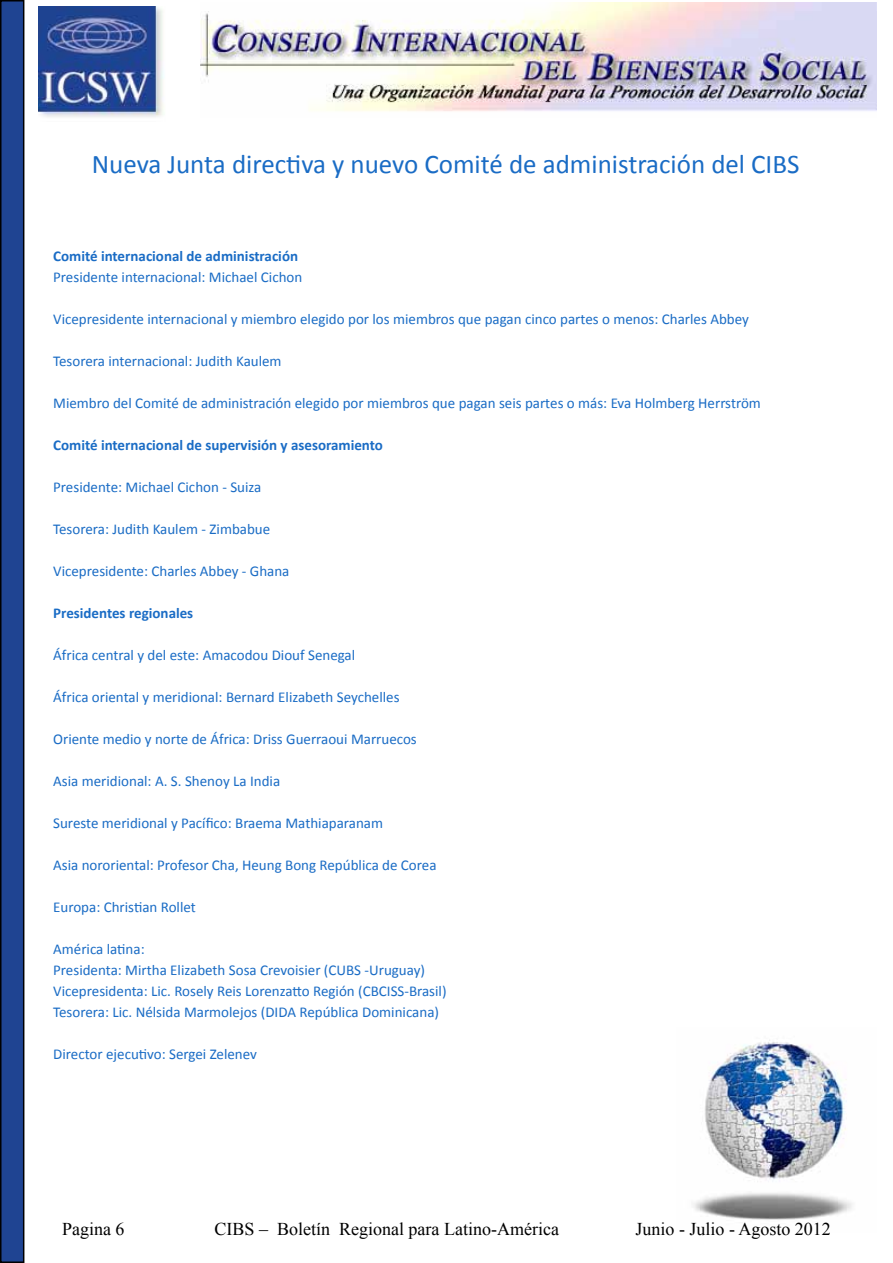
<style>
.page{position:relative;width:893px;height:1263px;background:#fff}
.page>*{position:absolute;margin:0;border:0;box-sizing:border-box;transform-origin:0 0}
.t1{font:27px "Calibri";color:#1a6cc5}
.t2{font:18px "Times New Roman";color:#000}
.t3{font:15px "Calibri";color:#1a6cc5}
.t4{font:700 15px "Calibri";color:#1a6cc5}
</style>
<div class="page">
<img style="left:200px;top:3px;width:676px;height:108px">
<img style="left:39px;top:7px;width:125px;height:110px">
<img style="left:693px;top:1040px;width:159px;height:180px">
<div style="left:1px;top:1px;width:23px;height:1261px;background:#1f4492"></div>
<div style="left:0;top:0;width:24px;height:1263px;border:2px solid #000"></div>
<p class="t1" style="left:92px;top:147px;width:709px">Nueva Junta directiva y nuevo Comité de administración del CIBS</p>
<p class="t4" style="left:53px;top:246px;width:246px">Comité internacional de administración</p>
<p class="t3" style="left:53px;top:267px;width:251px">Presidente internacional: Michael Cichon</p>
<p class="t3" style="left:53px;top:309px;width:697px">Vicepresidente internacional y miembro elegido por los miembros que pagan cinco partes o menos: Charles Abbey</p>
<p class="t3" style="left:53px;top:351px;width:230px">Tesorera internacional: Judith Kaulem</p>
<p class="t3" style="left:53px;top:393px;width:709px">Miembro del Comité de administración elegido por miembros que pagan seis partes o más: Eva Holmberg Herrström</p>
<p class="t4" style="left:53px;top:435px;width:331px">Comité internacional de supervisión y asesoramiento</p>
<p class="t3" style="left:53px;top:477px;width:210px">Presidente: Michael Cichon - Suiza</p>
<p class="t3" style="left:53px;top:519px;width:219px">Tesorera: Judith Kaulem - Zimbabue</p>
<p class="t3" style="left:53px;top:561px;width:238px">Vicepresidente: Charles Abbey - Ghana</p>
<p class="t4" style="left:53px;top:603px;width:142px">Presidentes regionales</p>
<p class="t3" style="left:53px;top:645px;width:304px">África central y del este: Amacodou Diouf Senegal</p>
<p class="t3" style="left:53px;top:687px;width:348px">África oriental y meridional: Bernard Elizabeth Seychelles</p>
<p class="t3" style="left:53px;top:729px;width:365px">Oriente medio y norte de África: Driss Guerraoui Marruecos</p>
<p class="t3" style="left:53px;top:771px;width:228px">Asia meridional: A. S. Shenoy La India</p>
<p class="t3" style="left:53px;top:813px;width:331px">Sureste meridional y Pacífico: Braema Mathiaparanam</p>
<p class="t3" style="left:53px;top:855px;width:385px">Asia nororiental: Profesor Cha, Heung Bong República de Corea</p>
<p class="t3" style="left:53px;top:897px;width:144px">Europa: Christian Rollet</p>
<p class="t3" style="left:53px;top:939px;width:93px">América latina:</p>
<p class="t3" style="left:53px;top:960px;width:373px">Presidenta: Mirtha Elizabeth Sosa Crevoisier (CUBS -Uruguay)</p>
<p class="t3" style="left:53px;top:981px;width:395px">Vicepresidenta: Lic. Rosely Reis Lorenzatto Región (CBCISS-Brasil)</p>
<p class="t3" style="left:53px;top:1002px;width:387px">Tesorera: Lic. Nélsida Marmolejos (DIDA República Dominicana)</p>
<p class="t3" style="left:53px;top:1044px;width:205px">Director ejecutivo: Sergei Zelenev</p>
<p class="t2" style="left:62px;top:1216px;width:64px">Pagina 6</p>
<p class="t2" style="left:214px;top:1216px;width:346px">CIBS – Boletín Regional para Latino-América</p>
<p class="t2" style="left:635px;top:1216px;width:197px">Junio - Julio - Agosto 2012</p>
</div>
